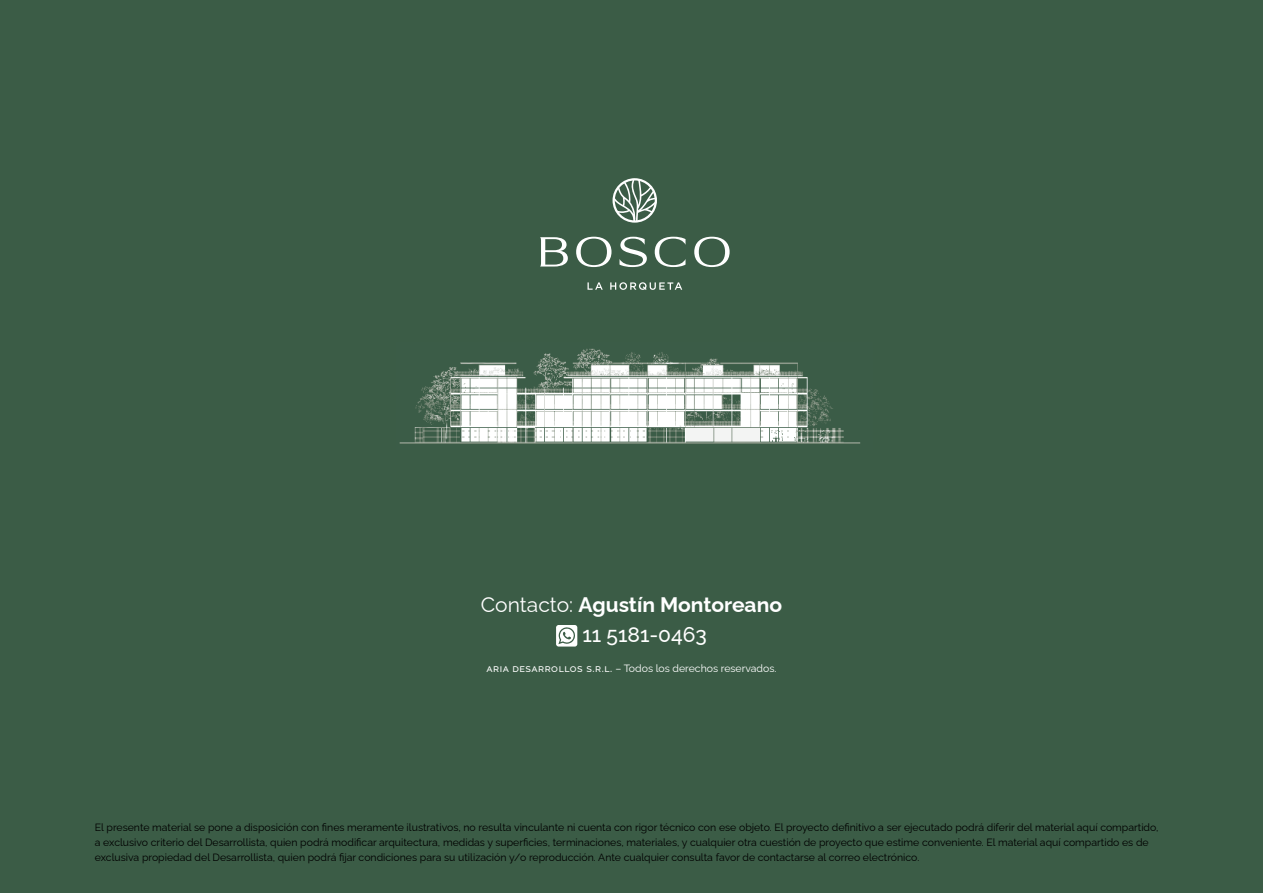
<style>
.page{position:relative;width:1263px;height:893px;background:#3b5c46}
.page>*{position:absolute;margin:0;border:0;box-sizing:border-box;transform-origin:0 0}
.t1{font:700 21px/30px "Raleway";color:#fff}
.t2{font:10.5px/15px "Raleway";color:#000}
.t3{font:10.5px "Raleway";color:#fff}
.s1{font-weight:400}
.s2{font-weight:500}
</style>
<div class="page">
<div style="left:1147px;top:833px;width:21px;height:21px;border:1px solid #3b5c46;border-radius:50%"></div>
<img style="left:399px;top:348px;width:462px;height:96px">
<svg style="left:540px;top:180px;width:190px;height:110px"></svg>
<div style="left:612px;top:178px;width:45px;height:45px;border:2px solid #fff;border-radius:50%"></div>
<svg style="left:556px;top:625px;width:21px;height:22px"></svg>
<h1 class="t1" style="left:582px;top:588px;width:201px;text-indent:-101px"><span class="s1">Contacto:</span> Agustín Montoreano<br><span class="s2">11 5181-0463</span></h1>
<p class="t3" style="left:486px;top:660px;width:291px"><span class="s2">aria desarrollos s.r.l.</span> – Todos los derechos reservados.</p>
<p class="t2" style="left:95px;top:819px;width:1065px">El presente material se pone a disposición con fines meramente ilustrativos, no resulta vinculante ni cuenta con rigor técnico con ese objeto. El proyecto definitivo a ser ejecutado podrá diferir del material aquí compartido, a exclusivo criterio del Desarrollista, quien podrá modificar arquitectura, medidas y superficies, terminaciones, materiales, y cualquier otra cuestión de proyecto que estime conveniente. El material aquí compartido es de exclusiva propiedad del Desarrollista, quien podrá fijar condiciones para su utilización y/o reproducción. Ante cualquier consulta favor de contactarse al correo electrónico.</p>
</div>
